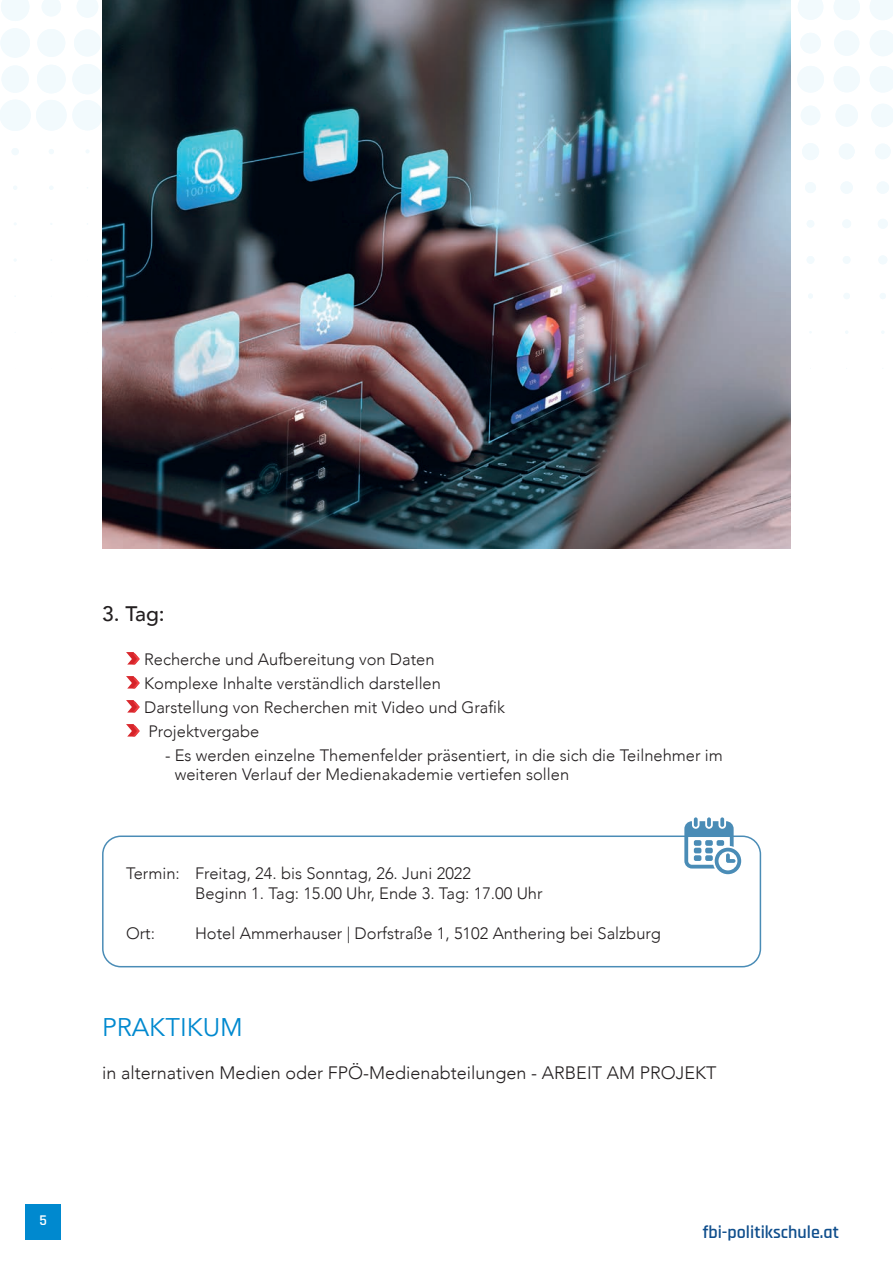
<style>
.page{position:relative;width:893px;height:1263px;background:#fff}
.page>*{position:absolute;margin:0;border:0;box-sizing:border-box;transform-origin:0 0}
.t1{font:25.5px "Avenir";color:#0089cf}
.t2{font:500 21px "Avenir";color:#231f20}
.t3{font:300 18px "Avenir";color:#231f20}
.t4{font:600 18px "Rajdhani";color:#0f4e8c}
.t5{font:300 16.5px/19.8px "Avenir";color:#231f20}
.t6{font:600 15px "Rajdhani";color:#fff}
</style>
<div class="page">
<div style="left:26px;top:1204px;width:35px;height:35px;background:#0089cf"></div>
<svg style="left:0;top:30px;width:893px;height:269px"></svg>
<svg style="left:13px;top:186px;width:4px;height:4px"></svg>
<svg style="left:13px;top:150px;width:4px;height:3px"></svg>
<div style="left:0;top:100px;width:31px;height:31px;background:#f2fafd;border-radius:50%"></div>
<div style="left:2px;top:65px;width:27px;height:28px;background:#f2fafd;border-radius:50%"></div>
<div style="left:0;top:28px;width:30px;height:30px;background:#f2fafd;border-radius:50%"></div>
<svg style="left:1px;top:0;width:28px;height:21px"></svg>
<svg style="left:49px;top:186px;width:4px;height:4px"></svg>
<svg style="left:49px;top:149px;width:5px;height:5px"></svg>
<div style="left:36px;top:100px;width:31px;height:31px;background:#f2fafd;border-radius:50%"></div>
<div style="left:37px;top:65px;width:29px;height:28px;background:#f2fafd;border-radius:50%"></div>
<div style="left:37px;top:29px;width:28px;height:28px;background:#f2fafd;border-radius:50%"></div>
<svg style="left:42px;top:0;width:19px;height:16px"></svg>
<svg style="left:86px;top:149px;width:3px;height:4px"></svg>
<div style="left:72px;top:100px;width:31px;height:30px;background:#f2fafd;border-radius:50%"></div>
<div style="left:72px;top:64px;width:31px;height:30px;background:#f2fafd;border-radius:50%"></div>
<div style="left:74px;top:29px;width:27px;height:27px;background:#f2fafd;border-radius:50%"></div>
<svg style="left:77px;top:0;width:21px;height:18px"></svg>
<svg style="left:808px;top:293px;width:5px;height:6px"></svg>
<div style="left:807px;top:256px;width:7px;height:8px;background:#f2fafd;border-radius:50%"></div>
<div style="left:807px;top:220px;width:7px;height:8px;background:#f2fafd;border-radius:50%"></div>
<div style="left:805px;top:182px;width:11px;height:11px;background:#f2fafd;border-radius:50%"></div>
<div style="left:804px;top:144px;width:13px;height:14px;background:#f2fafd;border-radius:50%"></div>
<div style="left:803px;top:108px;width:15px;height:15px;background:#f2fafd;border-radius:50%"></div>
<div style="left:801px;top:70px;width:18px;height:18px;background:#f2fafd;border-radius:50%"></div>
<div style="left:801px;top:33px;width:19px;height:20px;background:#f2fafd;border-radius:50%"></div>
<svg style="left:798px;top:0;width:25px;height:20px"></svg>
<div style="left:843px;top:293px;width:7px;height:6px;background:#f2fafd;border-radius:50%"></div>
<div style="left:843px;top:256px;width:7px;height:8px;background:#f2fafd;border-radius:50%"></div>
<div style="left:842px;top:219px;width:9px;height:9px;background:#f2fafd;border-radius:50%"></div>
<div style="left:840px;top:181px;width:13px;height:13px;background:#f2fafd;border-radius:50%"></div>
<div style="left:839px;top:143px;width:16px;height:16px;background:#f2fafd;border-radius:50%"></div>
<div style="left:838px;top:107px;width:17px;height:16px;background:#f2fafd;border-radius:50%"></div>
<div style="left:837px;top:70px;width:19px;height:19px;background:#f2fafd;border-radius:50%"></div>
<div style="left:836px;top:33px;width:21px;height:20px;background:#f2fafd;border-radius:50%"></div>
<svg style="left:834px;top:0;width:26px;height:20px"></svg>
<svg style="left:880px;top:293px;width:6px;height:6px"></svg>
<div style="left:878px;top:255px;width:9px;height:9px;background:#f2fafd;border-radius:50%"></div>
<div style="left:878px;top:219px;width:10px;height:10px;background:#f2fafd;border-radius:50%"></div>
<div style="left:876px;top:181px;width:13px;height:13px;background:#f2fafd;border-radius:50%"></div>
<div style="left:875px;top:144px;width:16px;height:15px;background:#f2fafd;border-radius:50%"></div>
<div style="left:874px;top:107px;width:17px;height:17px;background:#f2fafd;border-radius:50%"></div>
<div style="left:873px;top:70px;width:19px;height:19px;background:#f2fafd;border-radius:50%"></div>
<div style="left:872px;top:32px;width:21px;height:21px;background:#f2fafd;border-radius:50%"></div>
<svg style="left:870px;top:0;width:23px;height:20px"></svg>
<div style="left:102px;top:835px;width:659px;height:132px;border:2px solid #4a8cb6;border-radius:18px"></div>
<svg style="left:684px;top:817px;width:57px;height:57px"></svg>
<img style="left:102px;top:0;width:689px;height:549px">
<svg style="left:126px;top:652px;width:14px;height:12px"></svg>
<svg style="left:126px;top:676px;width:14px;height:12px"></svg>
<svg style="left:126px;top:700px;width:14px;height:12px"></svg>
<svg style="left:126px;top:724px;width:14px;height:12px"></svg>
<p class="t6" style="left:40px;top:1211px;width:9px">5</p>
<p class="t2" style="left:102px;top:595px;width:64px">3. Tag:</p>
<p class="t5" style="left:144px;top:649px;width:292px">Recherche und Aufbereitung von Daten</p>
<p class="t5" style="left:144px;top:673px;width:298px">Komplexe Inhalte verständlich darstellen</p>
<p class="t5" style="left:144px;top:697px;width:362px">Darstellung von Recherchen mit Video und Grafik</p>
<p class="t5" style="left:148px;top:721px;width:112px">Projektvergabe</p>
<p class="t5" style="left:175px;top:745px;width:550px;text-indent:-10px">- Es werden einzelne Themenfelder präsentiert, in die sich die Teilnehmer im weiteren Verlauf der Medienakademie vertiefen sollen</p>
<p class="t5" style="left:195px;top:864px;width:349px;text-indent:-69px">Termin: Freitag, 24. bis Sonntag, 26. Juni 2022<br>Beginn 1. Tag: 15.00 Uhr, Ende 3. Tag: 17.00 Uhr</p>
<p class="t5" style="left:126px;top:923px;width:31px">Ort:</p>
<p class="t5" style="left:195px;top:923px;width:467px">Hotel Ammerhauser | Dorfstraße 1, 5102 Anthering bei Salzburg</p>
<p class="t1" style="left:102px;top:1011px;width:142px">PRAKTIKUM</p>
<p class="t3" style="left:102px;top:1062px;width:616px">in alternativen Medien oder FPÖ-Medienabteilungen - ARBEIT AM PROJEKT</p>
<p class="t4" style="left:702px;top:1222px;width:138px">fbi-politikschule.at</p>
</div>
